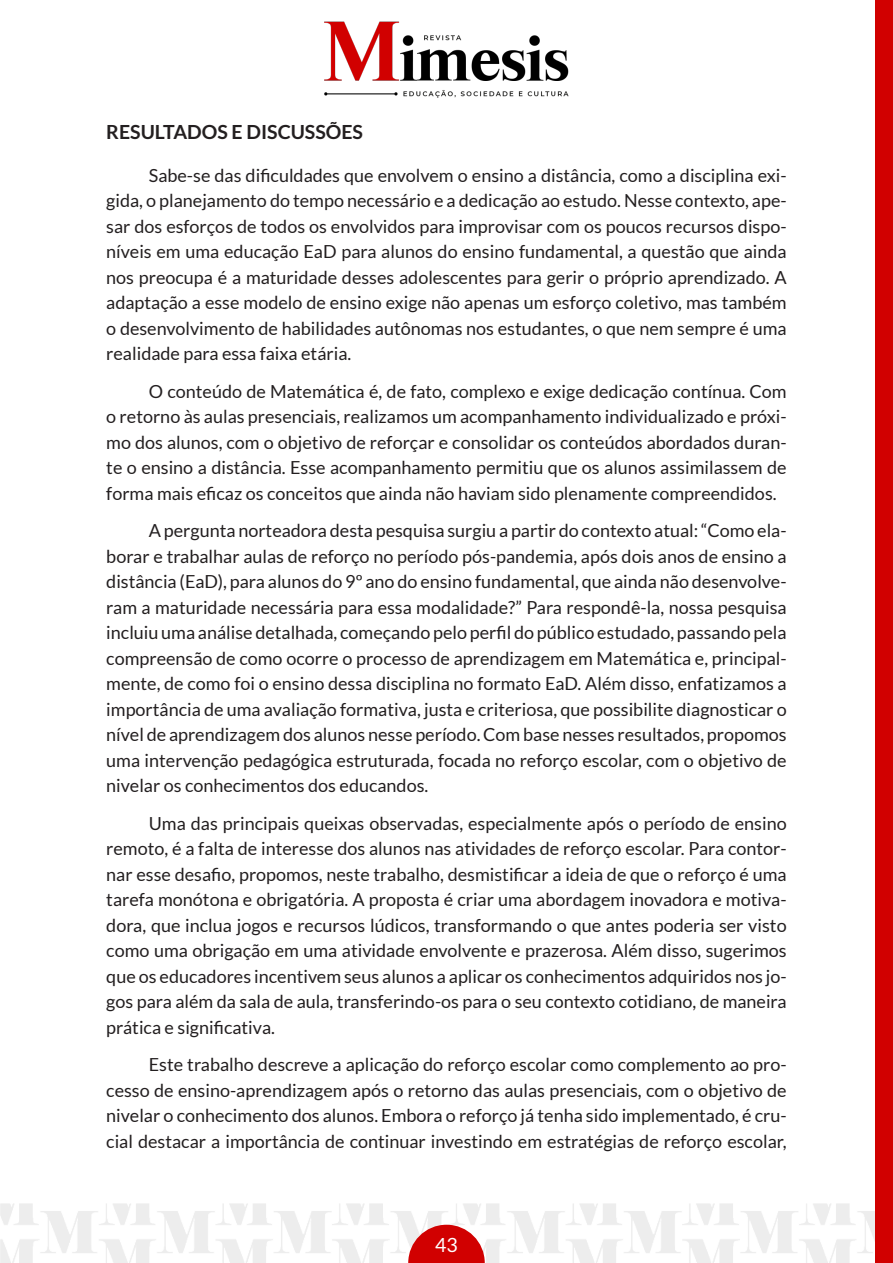
<style>
.page{position:relative;width:893px;height:1263px;background:#fff}
.page>*{position:absolute;margin:0;border:0;box-sizing:border-box;transform-origin:0 0}
.TÍTULO{font:700 19.5px "Lato";color:#231f20}
.t1{font:19.5px "Lato";color:#fff}
.CORPO_DO_TEXTO{font:18px/25.5px "Lato";color:#231f20;text-align:justify}
</style>
<div class="page">
<img style="left:0;top:1203px;width:876px;height:60px">
<svg style="left:408px;top:1225px;width:77px;height:38px;background:#d93535"></svg>
<div style="left:876px;top:0;width:17px;height:1263px;background:#d10000"></div>
<img style="left:324px;top:21px;width:245px;height:77px">
<p class="TÍTULO" style="left:106px;top:121px;width:258px">RESULTADOS E DISCUSSÕES</p>
<p class="CORPO_DO_TEXTO" style="left:106px;top:162px;width:682px;text-indent:43px">Sabe-se das dificuldades que envolvem o ensino a distância, como a disciplina exi&shy;gida, o planejamento do tempo necessário e a dedicação ao estudo. Nesse contexto, ape&shy;sar dos esforços de todos os envolvidos para improvisar com os poucos recursos dispo&shy;níveis em uma educação EaD para alunos do ensino fundamental, a questão que ainda nos preocupa é a maturidade desses adolescentes para gerir o próprio aprendizado. A adaptação a esse modelo de ensino exige não apenas um esforço coletivo, mas também o desenvolvimento de habilidades autônomas nos estudantes, o que nem sempre é uma realidade para essa faixa etária.</p>
<p class="CORPO_DO_TEXTO" style="left:106px;top:378px;width:682px;text-indent:43px">O conteúdo de Matemática é, de fato, complexo e exige dedicação contínua. Com o retorno às aulas presenciais, realizamos um acompanhamento individualizado e próxi&shy;mo dos alunos, com o objetivo de reforçar e consolidar os conteúdos abordados duran&shy;te o ensino a distância. Esse acompanhamento permitiu que os alunos assimilassem de forma mais eficaz os conceitos que ainda não haviam sido plenamente compreendidos.</p>
<p class="CORPO_DO_TEXTO" style="left:106px;top:518px;width:682px;text-indent:43px">A pergunta norteadora desta pesquisa surgiu a partir do contexto atual: “Como ela&shy;borar e trabalhar aulas de reforço no período pós-pandemia, após dois anos de ensino a distância (EaD), para alunos do 9º ano do ensino fundamental, que ainda não desenvolve&shy;ram a maturidade necessária para essa modalidade?” Para respondê-la, nossa pesquisa incluiu uma análise detalhada, começando pelo perfil do público estudado, passando pela compreensão de como ocorre o processo de aprendizagem em Matemática e, principal&shy;mente, de como foi o ensino dessa disciplina no formato EaD. Além disso, enfatizamos a importância de uma avaliação formativa, justa e criteriosa, que possibilite diagnosticar o nível de aprendizagem dos alunos nesse período. Com base nesses resultados, propomos uma intervenção pedagógica estruturada, focada no reforço escolar, com o objetivo de nivelar os conhecimentos dos educandos.</p>
<p class="CORPO_DO_TEXTO" style="left:106px;top:810px;width:682px;text-indent:43px">Uma das principais queixas observadas, especialmente após o período de ensino remoto, é a falta de interesse dos alunos nas atividades de reforço escolar. Para contor&shy;nar esse desafio, propomos, neste trabalho, desmistificar a ideia de que o reforço é uma tarefa monótona e obrigatória. A proposta é criar uma abordagem inovadora e motiva&shy;dora, que inclua jogos e recursos lúdicos, transformando o que antes poderia ser visto como uma obrigação em uma atividade envolvente e prazerosa. Além disso, sugerimos que os educadores incentivem seus alunos a aplicar os conhecimentos adquiridos nos jo&shy;gos para além da sala de aula, transferindo-os para o seu contexto cotidiano, de maneira prática e significativa.</p>
<p class="CORPO_DO_TEXTO" style="left:106px;top:1052px;width:682px;text-indent:43px">Este trabalho descreve a aplicação do reforço escolar como complemento ao pro&shy;cesso de ensino-aprendizagem após o retorno das aulas presenciais, com o objetivo de nivelar o conhecimento dos alunos. Embora o reforço já tenha sido implementado, é cru&shy;cial destacar a importância de continuar investindo em estratégias de reforço escolar,</p>
<p class="t1" style="left:435px;top:1234px;width:24px">43</p>
</div>
